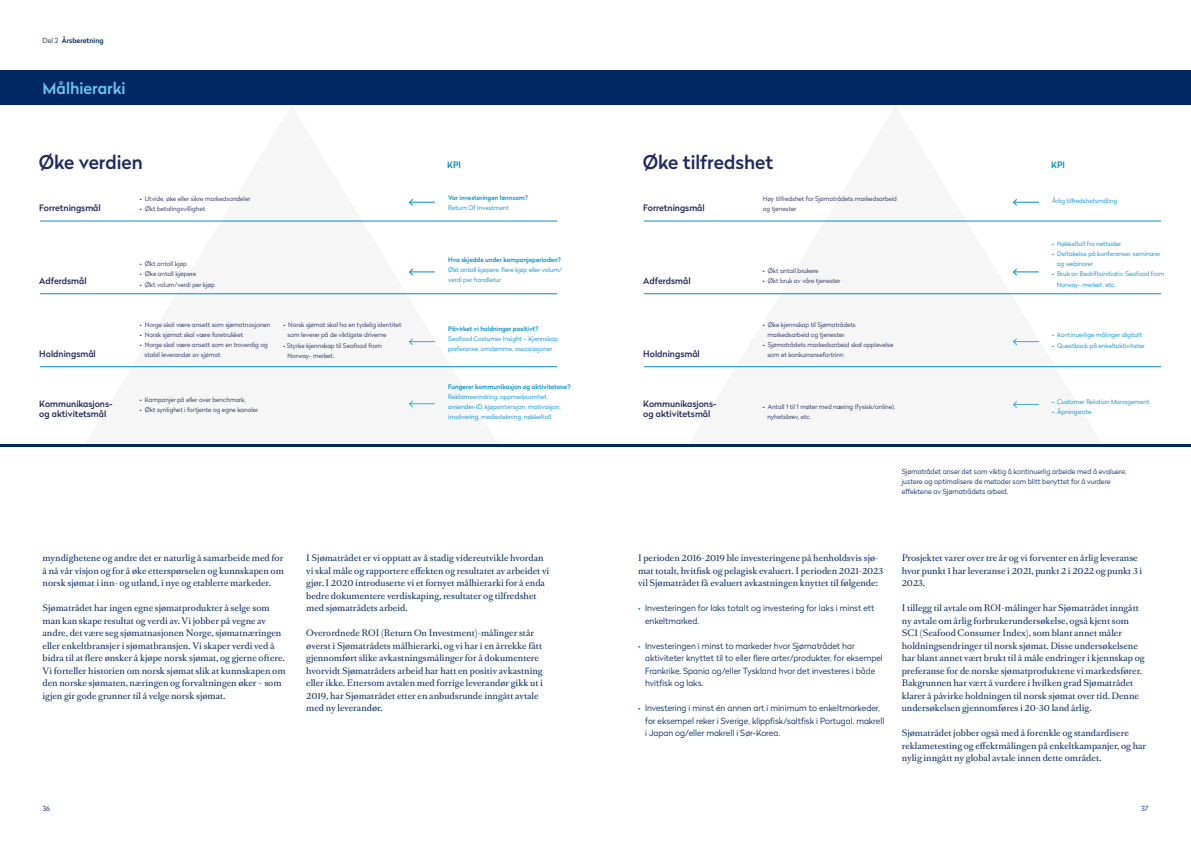
<style>
.page{position:relative;width:1191px;height:842px;background:#fff}
.page>*{position:absolute;margin:0;border:0;box-sizing:border-box;transform-origin:0 0}
.t1{font:500 18.9px "Radikal";color:#21295f}
.Stor_mellomtittel{font:500 16px "Radikal";color:#6fc6ef}
.t2{font:500 8.8px/10.6px "Radikal";color:#21295f}
.t3{font:500 8.8px "Radikal";color:#008dd0}
.Brøddtekst{font:8.5px/12.5px "Romain Text";color:#002964}
.t4{font:300 8.5px/12.5px "Radikal";color:#002964}
.Bildetekst{font:300 7px/10px "Radikal";color:#002964}
.t5{font:500 7px "Radikal";color:#002964}
.t6{font:300 6.3px/10.1px "Radikal";color:#21295f}
.t7{font:300 6.3px/10.1px "Radikal";color:#008dd0}
.t8{font:500 6.3px "Radikal";color:#008dd0}
.s1{font-weight:300}
.s2{color:#008cd0}
</style>
<div class="page">
<svg style="left:84px;top:220px;width:415px;height:184px;fill:#f6f6f6"></svg>
<hr style="left:40px;top:221px;width:517px;height:1px;background:#008dd0">
<hr style="left:40px;top:294px;width:517px;height:1px;background:#008dd0">
<hr style="left:40px;top:367px;width:517px;height:1px;background:#008dd0">
<svg style="left:409px;top:199px;width:26px;height:7px"></svg>
<svg style="left:409px;top:268px;width:26px;height:8px"></svg>
<svg style="left:409px;top:338px;width:26px;height:7px"></svg>
<svg style="left:409px;top:400px;width:26px;height:8px"></svg>
<svg style="left:688px;top:220px;width:414px;height:185px;fill:#f6f6f6"></svg>
<hr style="left:644px;top:221px;width:517px;height:1px;background:#008dd0">
<hr style="left:644px;top:294px;width:517px;height:1px;background:#008dd0">
<hr style="left:644px;top:367px;width:517px;height:1px;background:#008dd0">
<svg style="left:1013px;top:199px;width:26px;height:7px"></svg>
<svg style="left:1013px;top:268px;width:26px;height:8px"></svg>
<svg style="left:1013px;top:338px;width:26px;height:7px"></svg>
<svg style="left:1013px;top:401px;width:26px;height:7px"></svg>
<div style="left:0;top:71px;width:1191px;height:34px;background:#002964"></div>
<hr style="left:0;top:444px;width:1191px;height:3px;background:#002964">
<p class="t5" style="left:43px;top:35px;width:63px"><span class="s1">Del 2</span> Årsberetning</p>
<p class="Stor_mellomtittel" style="left:43px;top:76px;width:85px">Målhierarki</p>
<h1 class="t1" style="left:39px;top:149px;width:106px">Øke verdien</h1>
<p class="t6" style="left:140px;top:193px;width:112px">• Utvide, øke eller sikre markedsandeler</p>
<p class="t6" style="left:140px;top:203px;width:67px">• Økt betalingsvillighet</p>
<p class="t2" style="left:39px;top:202px;width:63px">Forretningsmål</p>
<p class="t2" style="left:39px;top:275px;width:49px">Adferdsmål</p>
<p class="t2" style="left:39px;top:348px;width:58px">Holdningsmål</p>
<p class="t2" style="left:39px;top:398px;width:75px">Kommunikasjons&shy;og aktivitetsmål</p>
<p class="t6" style="left:140px;top:259px;width:48px">• Økt antall kjøp</p>
<p class="t6" style="left:140px;top:269px;width:58px">• Øke antall kjøpere</p>
<p class="t6" style="left:140px;top:279px;width:76px">• Økt volum/verdi per kjøp</p>
<p class="t6" style="left:140px;top:319px;width:132px">• Norge skal være ansett som sjømatnasjonen</p>
<p class="t6" style="left:140px;top:329px;width:105px">• Norsk sjømat skal være foretrukket</p>
<p class="t6" style="left:144px;top:339px;width:125px;text-indent:-5px">• Norge skal være ansett som en troverdig og stabil leverandør av sjømat</p>
<p class="t6" style="left:287px;top:320px;width:116px;text-indent:-4px">• Norsk sjømat skal ha en tydelig identitet som leverer på de viktigste driverne</p>
<p class="t6" style="left:287px;top:340px;width:96px;text-indent:-4px">• Styrke kjennskap til Seafood from<br>Norway- merket.</p>
<p class="t6" style="left:140px;top:395px;width:107px">• Kampanjer på eller over benchmark,</p>
<p class="t6" style="left:140px;top:405px;width:120px">• Økt synlighet i fortjente og egne kanaler</p>
<p class="t3" style="left:447px;top:159px;width:16px">KPI</p>
<p class="t8" style="left:448px;top:194px;width:81px">Var investeringen lønnsom?</p>
<p class="t7" style="left:448px;top:203px;width:62px">Return Of Investment</p>
<p class="t8" style="left:448px;top:255px;width:114px">Hva skjedde under kampanjeperioden?</p>
<p class="t7" style="left:448px;top:264px;width:115px">Økt antall kjøpere, flere kjøp eller volum/ verdi per handletur</p>
<p class="t8" style="left:448px;top:324px;width:92px">Påvirket vi holdninger positivt?</p>
<p class="t7" style="left:448px;top:334px;width:112px">Seafood Costumer Insight – Kjennskap, preferanse, omdømme, assosiasjoner</p>
<p class="t8" style="left:448px;top:382px;width:124px">Fungerer kommunikasjon og aktivitetene?</p>
<p class="t7" style="left:448px;top:391px;width:114px">Reklameerindring, oppmerksomhet, avsender-ID, kjøpsintensjon, motivasjon, involvering, mediedekning, nøkkeltall</p>
<p class="Brøddtekst" style="left:43px;top:552px;width:243px;text-align:justify">myndighetene og andre det er naturlig å samarbeide med for å nå vår visjon og for å øke etterspørselen og kunnskapen om norsk sjømat i inn- og utland, i nye og etablerte markeder.</p>
<p class="Brøddtekst" style="left:43px;top:602px;width:244px">Sjømatrådet har ingen egne sjømatprodukter å selge som man kan skape resultat og verdi av. Vi jobber på vegne av andre, det være seg sjømatnasjonen Norge, sjømatnæringen eller enkeltbransjer i sjømatbransjen. Vi skaper verdi ved å bidra til at flere ønsker å kjøpe norsk sjømat, og gjerne oftere.<br>Vi forteller historien om norsk sjømat slik at kunnskapen om den norske sjømaten, næringen og forvaltningen øker – som igjen gir gode grunner til å velge norsk sjømat.</p>
<p class="Brøddtekst" style="left:306px;top:552px;width:245px">I Sjømatrådet er vi opptatt av å stadig videreutvikle hvordan vi skal måle og rapportere effekten og resultatet av arbeidet vi gjør. I 2020 introduserte vi et fornyet målhierarki for å enda bedre dokumentere verdiskaping, resultater og tilfredshet med sjømatrådets arbeid.</p>
<p class="Brøddtekst" style="left:306px;top:627px;width:238px">Overordnede ROI (Return On Investment)-målinger står øverst i Sjømatrådets målhierarki, og vi har i en årrekke fått gjennomført slike avkastningsmålinger for å dokumentere hvorvidt Sjømatrådets arbeid har hatt en positiv avkastning eller ikke. Ettersom avtalen med forrige leverandør gikk ut i 2019, har Sjømatrådet etter en anbudsrunde inngått avtale med ny leverandør.</p>
<h1 class="t1" style="left:642px;top:149px;width:132px">Øke tilfredshet</h1>
<p class="t2" style="left:643px;top:202px;width:63px">Forretningsmål</p>
<p class="t6" style="left:763px;top:193px;width:136px">Høy tilfredshet for Sjømatrådets markedsarbeid og tjenester</p>
<p class="t2" style="left:643px;top:275px;width:49px">Adferdsmål</p>
<p class="t2" style="left:643px;top:348px;width:58px">Holdningsmål</p>
<p class="t2" style="left:643px;top:398px;width:75px">Kommunikasjons&shy;og aktivitetsmål</p>
<p class="t6" style="left:763px;top:265px;width:57px">• Økt antall brukere</p>
<p class="t6" style="left:763px;top:275px;width:79px">• Økt bruk av våre tjenester</p>
<p class="t6" style="left:767px;top:319px;width:90px;text-indent:-5px">• Øke kjennskap til Sjømatrådets markedsarbeid og tjenester</p>
<p class="t6" style="left:767px;top:339px;width:127px;text-indent:-5px">• Sjømatrådets markedsarbeid skal opplevelse som et konkurransefortrinn</p>
<p class="t6" style="left:767px;top:401px;width:129px;text-indent:-5px">• Antall 1 til 1 møter med næring (fysisk/online), nyhetsbrev, etc.</p>
<p class="t3" style="left:1051px;top:159px;width:16px">KPI</p>
<p class="t7" style="left:1052px;top:196px;width:67px">Årlig tilfredshetsmåling</p>
<p class="t7" style="left:1052px;top:239px;width:70px">• Nøkkeltall fra nettsider</p>
<p class="t7" style="left:1056px;top:249px;width:105px;text-indent:-5px">• Deltakelse på konferanser, seminarer og webinarer</p>
<p class="t7" style="left:1056px;top:269px;width:109px;text-indent:-5px">• Bruk av Bedriftsinitiativ. Seafood from<br>Norway- merket. etc.</p>
<p class="t7" style="left:1052px;top:330px;width:91px">• Kontinuerlige målinger digitalt</p>
<p class="t7" style="left:1052px;top:340px;width:94px">• Questback på enkeltaktiviteter</p>
<p class="t7" style="left:1052px;top:396px;width:99px">• Customer Relation Management</p>
<p class="t7" style="left:1052px;top:406px;width:41px">• Åpningsrate</p>
<p class="Bildetekst" style="left:901px;top:466px;width:226px">Sjømatrådet anser det som viktig å kontinuerlig arbeide med å evaluere, justere og optimalisere de metoder som blitt benyttet for å vurdere effektene av Sjømatrådets arbeid.</p>
<p class="Brøddtekst" style="left:638px;top:552px;width:247px">I perioden 2016-2019 ble investeringene på henholdsvis sjø&shy;mat totalt, hvitfisk og pelagisk evaluert. I perioden 2021-2023 vil Sjømatrådet få evaluert avkastningen knyttet til følgende:</p>
<p class="t4" style="left:645px;top:601px;width:231px;text-indent:-7px"><span class="s2">•</span> Investeringen for laks totalt og investering for laks i minst ett enkeltmarked.</p>
<p class="t4" style="left:645px;top:639px;width:239px;text-indent:-7px"><span class="s2">•</span> Investeringen i minst to markeder hvor Sjømatrådet har aktiviteter knyttet til to eller flere arter/produkter, for eksempel Frankrike, Spania og/eller Tyskland hvor det investeres i både hvitfisk og laks.</p>
<p class="t4" style="left:645px;top:701px;width:241px;text-indent:-7px"><span class="s2">•</span> Investering i minst én annen art i minimum to enkeltmarkeder, for eksempel reker i Sverige, klippfisk/saltfisk i Portugal, makrell i Japan og/eller makrell i Sør-Korea.</p>
<p class="Brøddtekst" style="left:901px;top:552px;width:242px">Prosjektet varer over tre år og vi forventer en årlig leveranse hvor punkt 1 har leveranse i 2021, punkt 2 i 2022 og punkt 3 i<br>2023.</p>
<p class="Brøddtekst" style="left:901px;top:602px;width:244px">I tillegg til avtale om ROI-målinger har Sjømatrådet inngått ny avtale om årlig forbrukerundersøkelse, også kjent som SCI (Seafood Consumer Index), som blant annet måler holdningsendringer til norsk sjømat. Disse undersøkelsene har blant annet vært brukt til å måle endringer i kjennskap og preferanse for de norske sjømatproduktene vi markedsfører.<br>Bakgrunnen har vært å vurdere i hvilken grad Sjømatrådet klarer å påvirke holdningen til norsk sjømat over tid. Denne undersøkelsen gjennomføres i 20-30 land årlig.</p>
<p class="Brøddtekst" style="left:901px;top:727px;width:246px">Sjømatrådet jobber også med å forenkle og standardisere reklametesting og effektmålingen på enkeltkampanjer, og har nylig inngått ny global avtale innen dette området.</p>
<p class="Bildetekst" style="left:43px;top:803px;width:9px">36</p>
<p class="Bildetekst" style="left:1141px;top:803px;width:9px">37</p>
</div>
